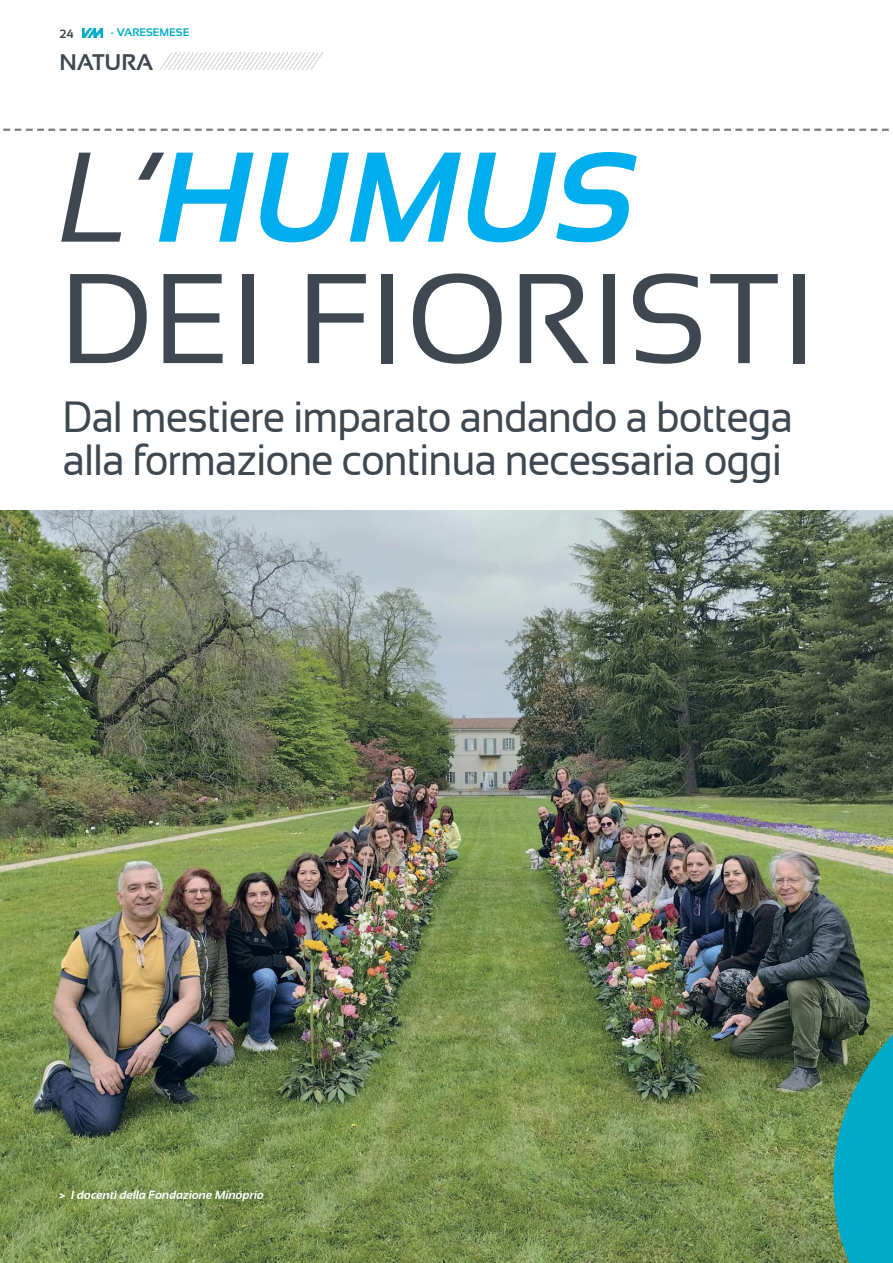
<style>
.page{position:relative;width:893px;height:1263px;background:#fff}
.page>*{position:absolute;margin:0;border:0;box-sizing:border-box;transform-origin:0 0}
.t1{font:127.5px/121.4px "Sansation";color:#3f4850}
.t2{font:43.8px/43.5px "Sansation";letter-spacing:-.025em;color:#3f4850;scale:.93 1}
.t3{font:700 22.65px "Sansation";color:#3f4850}
.t4{font:italic 700 12px "Sansation";color:#fff}
.t5{font:700 12px "Sansation";color:#3f4850}
.t6{font:700 10.95px "Sansation";color:#00abca}
.s1{font-style:italic}
.s2{font-weight:700;font-style:italic;color:#00aded}
</style>
<div class="page">
<img style="left:83px;top:28px;width:20px;height:10px">
<svg style="left:3px;top:129px;width:886px;height:2px"></svg>
<img style="left:159px;top:53px;width:164px;height:17px">
<img style="left:0;top:510px;width:893px;height:753px">
<svg style="left:833px;top:969px;width:60px;height:294px;background:#299191"></svg>
<p class="t5" style="left:60px;top:29px;width:16px">24</p>
<p class="t6" style="left:111px;top:28px;width:80px">- VARESEMESE</p>
<p class="t3" style="left:60px;top:53px;width:95px">nATURA</p>
<h1 class="t1" style="left:60px;top:136px;width:759px"><span class="s1">L’</span><span class="s2">HUMUS<br></span>DEI FIORISTI</h1>
<p class="t2" style="left:63px;top:394px;width:787px">Dal mestiere imparato andando a bottega alla formazione continua necessaria oggi</p>
<p class="t4" style="left:60px;top:1191px;width:206px">&gt; I docenti della Fondazione Minoprio</p>
</div>
